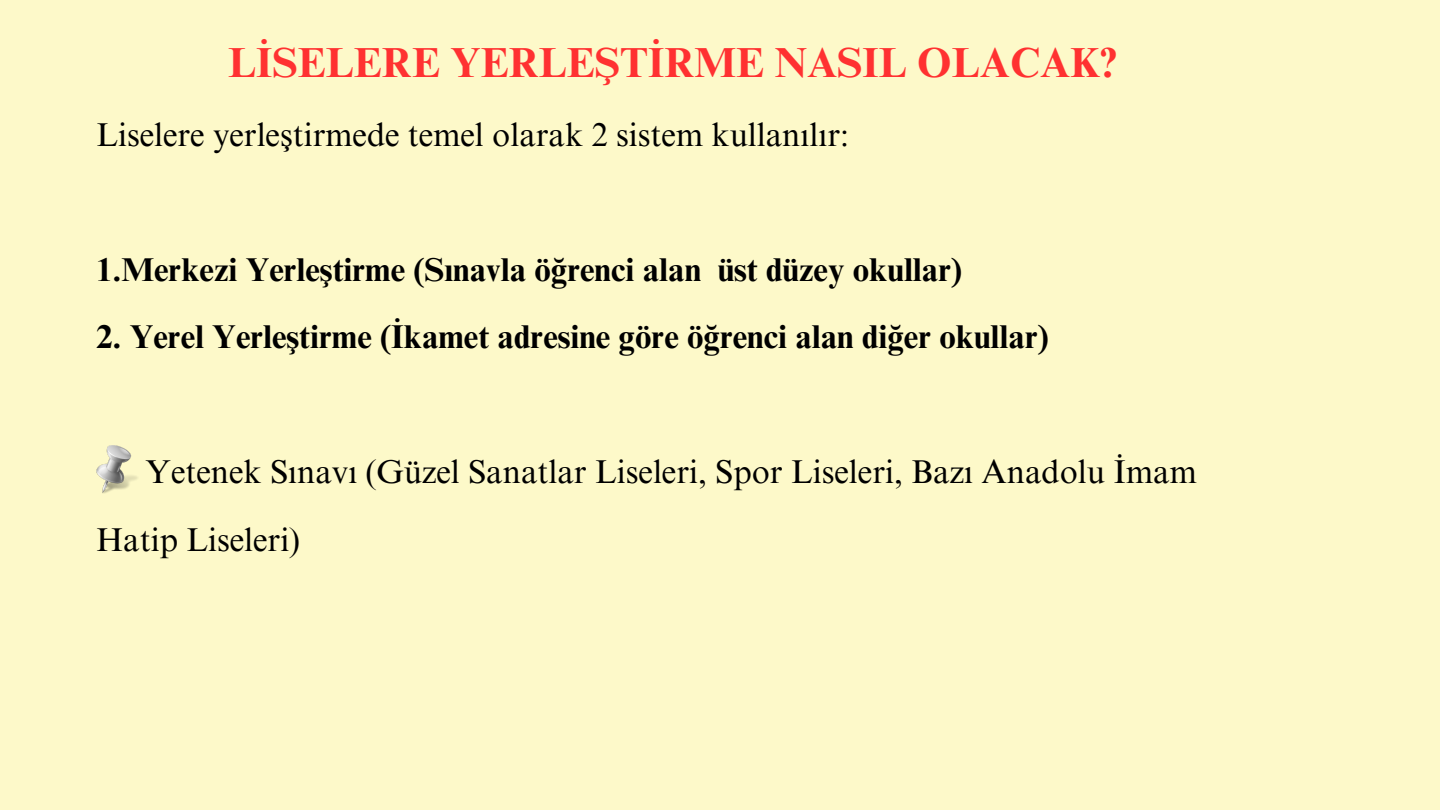
<style>
.page{position:relative;width:1440px;height:810px;background:#fdf9c9}
.page>*{position:absolute;margin:0;border:0;box-sizing:border-box;transform-origin:0 0}
.t1{font:700 42px "Times NRMT Pro";color:#ff3131}
.t2{font:33px "Times NRMT Pro";color:#000}
.t3{font:700 33px "Times NRMT Pro";color:#000}
</style>
<div class="page">
<img style="left:96px;top:445px;width:42px;height:48px">
<p class="t1" style="left:228px;top:47px;width:890px">LİSELERE YERLEŞTİRME NASIL OLACAK?</p>
<p class="t2" style="left:96px;top:122px;width:754px">Liselere yerleştirmede temel olarak 2 sistem kullanılır:</p>
<p class="t3" style="left:96px;top:257px;width:868px">1.Merkezi Yerleştirme (Sınavla öğrenci alan üst düzey okullar)</p>
<p class="t3" style="left:96px;top:325px;width:954px">2. Yerel Yerleştirme (İkamet adresine göre öğrenci alan diğer okullar)</p>
<p class="t2" style="left:146px;top:460px;width:1053px">Yetenek Sınavı (Güzel Sanatlar Liseleri, Spor Liseleri, Bazı Anadolu İmam</p>
<p class="t2" style="left:96px;top:527px;width:206px">Hatip Liseleri)</p>
</div>
